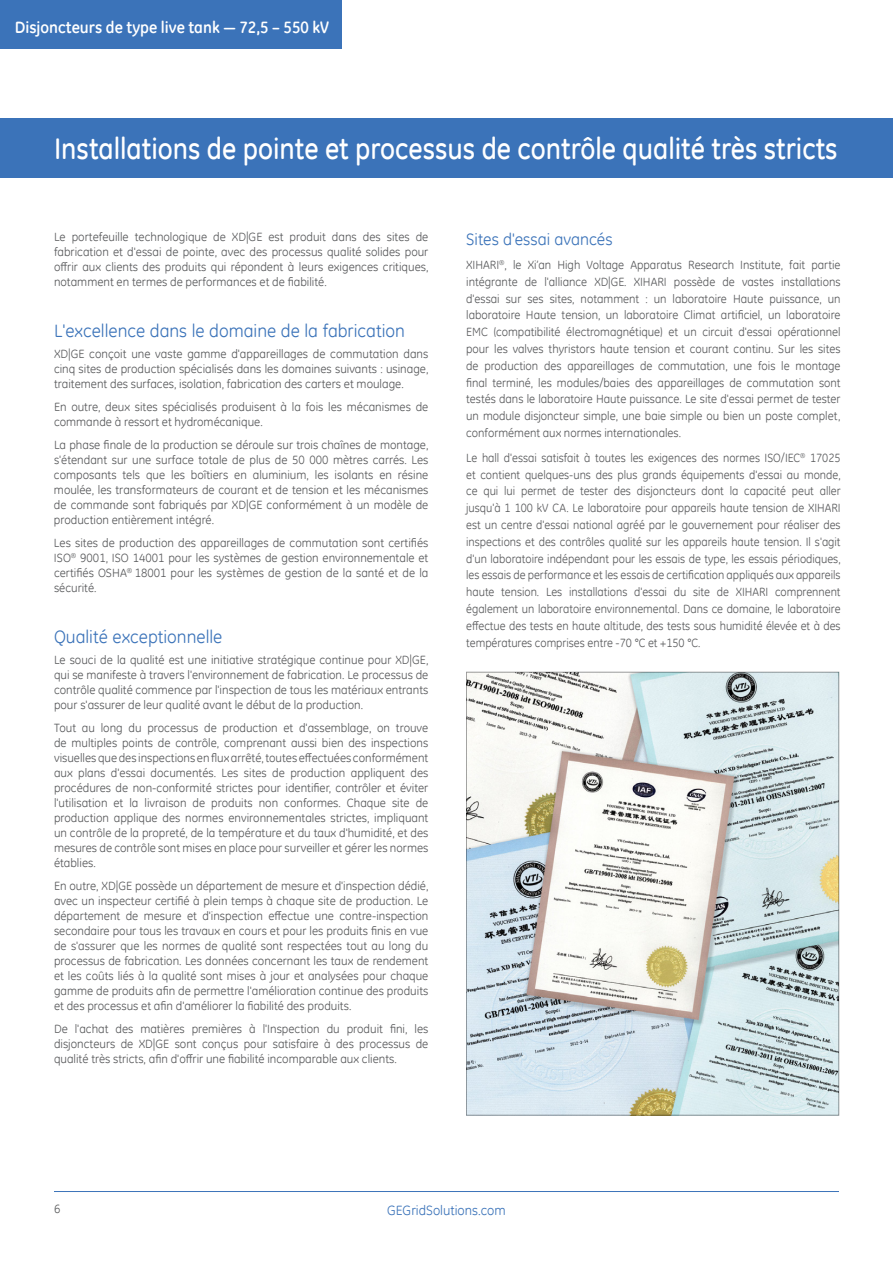
<style>
.page{position:relative;width:893px;height:1263px;background:#fff}
.page>*{position:absolute;margin:0;border:0;box-sizing:border-box;transform-origin:0 0}
.t1{font:500 30px "GE Inspira";color:#fff;scale:.92 1}
.t2{font:18px "GE Inspira";color:#3b73b9}
.t3{font:700 16.5px "GE Inspira";color:#fff;scale:.96 1}
.t4{font:16.5px "GE Inspira";color:#3b73b9}
.t5{font:13.5px "GE Inspira";color:#3b73b9}
.t6{font:12px/15px "GE Inspira";color:#58595b;text-align:justify}
.t7{font:12px/16.8px "GE Inspira";color:#58595b;text-align:justify;scale:.96 1}
</style>
<div class="page">
<hr style="left:54px;top:1191px;width:785px;height:1px;background:#3b73b9">
<div style="left:0;top:118px;width:893px;height:60px;background:#3b73b9"></div>
<img style="left:468px;top:674px;width:369px;height:439px">
<div style="left:0;top:0;width:342px;height:49px;background:#3b73b9"></div>
<h3 class="t3" style="left:15px;top:16px;width:329px">Disjoncteurs de type live tank — 72,5 – 550 kV</h3>
<h1 class="t1" style="left:54px;top:131px;width:853px">Installations de pointe et processus de contrôle qualité très stricts</h1>
<p class="t6" style="left:54px;top:229px;width:376px">Le portefeuille technologique de XD|GE est produit dans des sites de fabrication et d'essai de pointe, avec des processus qualité solides pour offrir aux clients des produits qui répondent à leurs exigences critiques, notamment en termes de performances et de fiabilité.</p>
<h2 class="t2" style="left:54px;top:319px;width:352px">L'excellence dans le domaine de la fabrication</h2>
<p class="t6" style="left:54px;top:346px;width:376px">XD|GE conçoit une vaste gamme d'appareillages de commutation dans cinq sites de production spécialisés dans les domaines suivants : usinage, traitement des surfaces, isolation, fabrication des carters et moulage.</p>
<p class="t6" style="left:54px;top:399px;width:376px">En outre, deux sites spécialisés produisent à la fois les mécanismes de commande à ressort et hydromécanique.</p>
<p class="t6" style="left:54px;top:437px;width:376px">La phase finale de la production se déroule sur trois chaînes de montage, s'étendant sur une surface totale de plus de 50 000 mètres carrés. Les composants tels que les boîtiers en aluminium, les isolants en résine moulée, les transformateurs de courant et de tension et les mécanismes de commande sont fabriqués par XD|GE conformément à un modèle de production entièrement intégré.</p>
<p class="t6" style="left:54px;top:535px;width:376px">Les sites de production des appareillages de commutation sont certifiés ISO<sup>®</sup> 9001, ISO 14001 pour les systèmes de gestion environnementale et certifiés OSHA<sup>®</sup> 18001 pour les systèmes de gestion de la santé et de la sécurité.</p>
<h2 class="t2" style="left:54px;top:625px;width:170px">Qualité exceptionnelle</h2>
<p class="t6" style="left:54px;top:652px;width:376px">Le souci de la qualité est une initiative stratégique continue pour XD|GE, qui se manifeste à travers l'environnement de fabrication. Le processus de contrôle qualité commence par l'inspection de tous les matériaux entrants pour s'assurer de leur qualité avant le début de la production.</p>
<p class="t6" style="left:54px;top:720px;width:376px">Tout au long du processus de production et d'assemblage, on trouve de multiples points de contrôle, comprenant aussi bien des inspections visuelles que des inspections en flux arrêté, toutes effectuées conformément aux plans d'essai documentés. Les sites de production appliquent des procédures de non-conformité strictes pour identifier, contrôler et éviter l'utilisation et la livraison de produits non conformes. Chaque site de production applique des normes environnementales strictes, impliquant un contrôle de la propreté, de la température et du taux d'humidité, et des mesures de contrôle sont mises en place pour surveiller et gérer les normes établies.</p>
<p class="t6" style="left:54px;top:878px;width:376px">En outre, XD|GE possède un département de mesure et d'inspection dédié, avec un inspecteur certifié à plein temps à chaque site de production. Le département de mesure et d'inspection effectue une contre-inspection secondaire pour tous les travaux en cours et pour les produits finis en vue de s'assurer que les normes de qualité sont respectées tout au long du processus de fabrication. Les données concernant les taux de rendement et les coûts liés à la qualité sont mises à jour et analysées pour chaque gamme de produits afin de permettre l'amélioration continue des produits et des processus et afin d'améliorer la fiabilité des produits.</p>
<p class="t6" style="left:54px;top:1021px;width:376px">De l'achat des matières premières à l'Inspection du produit fini, les disjoncteurs de XD|GE sont conçus pour satisfaire à des processus de qualité très stricts, afin d'offrir une fiabilité incomparable aux clients.</p>
<h3 class="t4" style="left:466px;top:229px;width:148px">Sites d'essai avancés</h3>
<p class="t6" style="left:466px;top:256px;width:376px;line-height:16.8px">XIHARI<sup>®</sup>, le Xi’an High Voltage Apparatus Research Institute, fait partie intégrante de l'alliance XD|GE. XIHARI possède de vastes installations d'essai sur ses sites, notamment : un laboratoire Haute puissance, un laboratoire Haute tension, un laboratoire Climat artificiel, un laboratoire EMC (compatibilité électromagnétique) et un circuit d'essai opérationnel pour les valves thyristors haute tension et courant continu. Sur les sites de production des appareillages de commutation, une fois le montage final terminé, les modules/baies des appareillages de commutation sont testés dans le laboratoire Haute puissance. Le site d'essai permet de tester un module disjoncteur simple, une baie simple ou bien un poste complet, conformément aux normes internationales.</p>
<p class="t7" style="left:466px;top:449px;width:392px">Le hall d'essai satisfait à toutes les exigences des normes ISO/IEC<sup>®</sup> 17025 et contient quelques-uns des plus grands équipements d'essai au monde, ce qui lui permet de tester des disjoncteurs dont la capacité peut aller jusqu'à 1 100 kV CA. Le laboratoire pour appareils haute tension de XIHARI est un centre d'essai national agréé par le gouvernement pour réaliser des inspections et des contrôles qualité sur les appareils haute tension. Il s'agit d'un laboratoire indépendant pour les essais de type, les essais périodiques, les essais de performance et les essais de certification appliqués aux appareils haute tension. Les installations d'essai du site de XIHARI comprennent également un laboratoire environnemental. Dans ce domaine, le laboratoire effectue des tests en haute altitude, des tests sous humidité élevée et à des températures comprises entre -70 °C et +150 °C.</p>
<p class="t6" style="left:54px;top:1201px;width:8px">6</p>
<p class="t5" style="left:387px;top:1201px;width:120px">GEGridSolutions.com</p>
</div>
